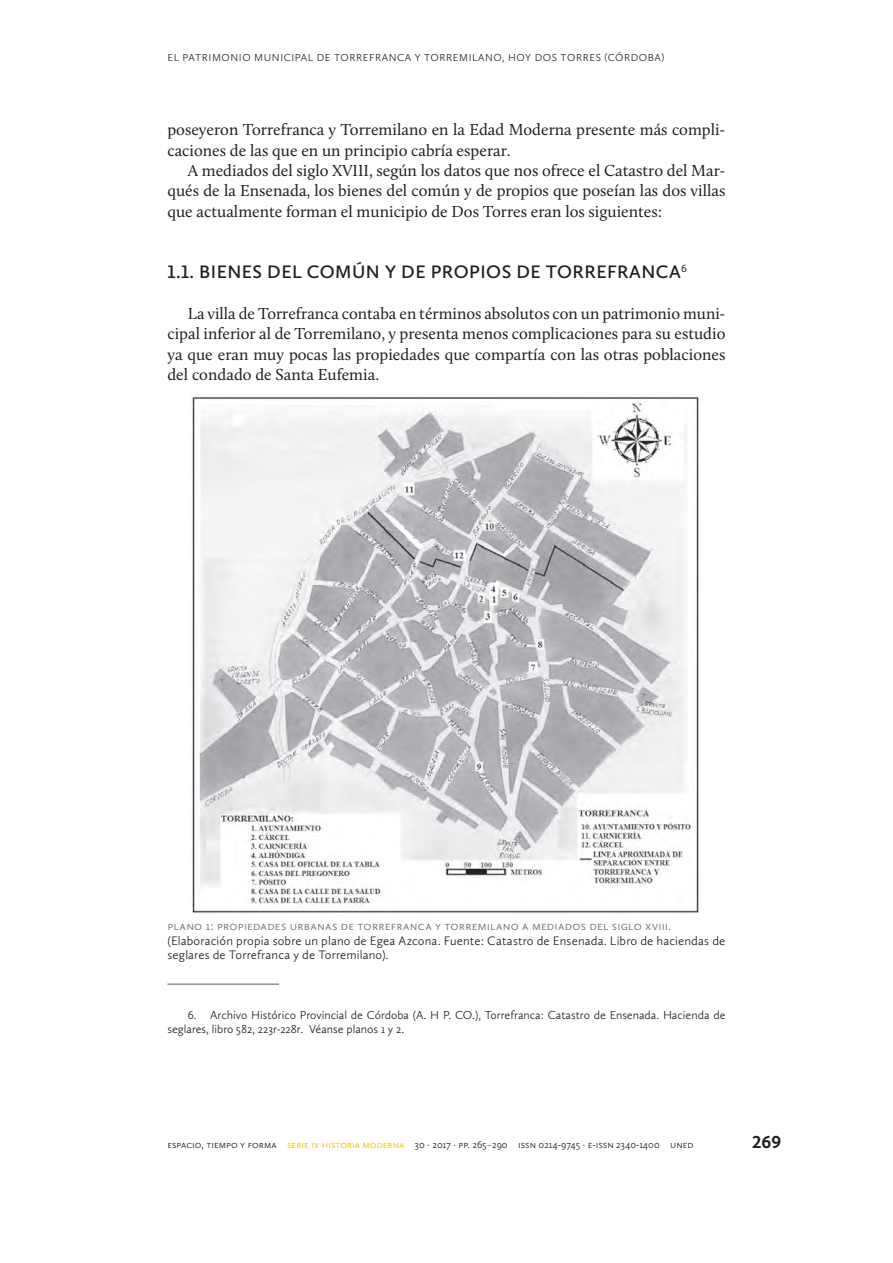
<style>
.page{position:relative;width:893px;height:1263px;background:#fff}
.page>*{position:absolute;margin:0;border:0;box-sizing:border-box;transform-origin:0 0}
.t1{font:600 18.75px "Calluna Sans";letter-spacing:.025em;color:#231f20}
.t2{font:700 18px "Calluna Sans";color:#231f20}
.t3{font:16.5px/20.4px "Calluna";color:#231f20;text-align:justify}
.t4{font:300 12.75px/14.2px "Calluna Sans";letter-spacing:.01em;color:#231f20}
.t5{font:300 12.75px "Calluna Sans";letter-spacing:.015em;color:#67706e}
.t6{font:300 12px/14.4px "Calluna Sans";color:#231f20}
.t7{font:300 10.5px "Calluna Sans";color:#231f20}
.s1{color:#e8be06}
.s2{font-weight:400;color:#67706e}
</style>
<div class="page">
<hr style="left:167px;top:983px;width:112px;height:2px;background:#67706e">
<img style="left:190px;top:396px;width:509px;height:517px">
<p class="t7" style="left:167px;top:52px;width:24px">El patri</p>
<p class="t7" style="left:212px;top:52px;width:18px">monio</p>
<p class="t7" style="left:254px;top:52px;width:17px">munici</p>
<p class="t7" style="left:295px;top:52px;width:54px">pal de Torrefranca</p>
<p class="t7" style="left:415px;top:52px;width:24px">y Torre</p>
<p class="t7" style="left:459px;top:52px;width:17px">milano</p>
<p class="t7" style="left:502px;top:52px;width:73px">, hoy Dos Torres</p>
<p class="t7" style="left:604px;top:52px;width:20px">(Córdo</p>
<p class="t7" style="left:648px;top:52px;width:18px">ba)</p>
<p class="t3" style="left:167px;top:119px;width:560px">poseyeron Torrefranca y Torremilano en la Edad Moderna presente más compli&shy;caciones de las que en un principio cabría esperar.</p>
<p class="t3" style="left:167px;top:160px;width:560px;text-indent:20px">A mediados del siglo XVIII, según los datos que nos ofrece el Catastro del Mar&shy;qués de la Ensenada, los bienes del común y de propios que poseían las dos villas que actualmente forman el municipio de Dos Torres eran los siguientes:</p>
<p class="t1" style="left:168px;top:260px;width:521px">1.1. BIENES DEL COMÚN Y DE PROPIOS DE TORREFRANCA<sup>6</sup></p>
<p class="t3" style="left:167px;top:303px;width:560px;text-indent:20px">La villa de Torrefranca contaba en términos absolutos con un patrimonio muni&shy;cipal inferior al de Torremilano, y presenta menos complicaciones para su estudio ya que eran muy pocas las propiedades que compartía con las otras poblaciones del condado de Santa Eufemia.</p>
<p class="t5" style="left:167px;top:918px;width:88px">Plano 1: Propiedades</p>
<p class="t5" style="left:290px;top:918px;width:84px">Urbanas de Torrefra</p>
<p class="t5" style="left:410px;top:918px;width:52px">nca y Torrem</p>
<p class="t5" style="left:487px;top:918px;width:186px">ilano a mediad os del Siglo XVIII.</p>
<p class="t4" style="left:167px;top:933px;width:559px">(Elaboración propia sobre un plano de Egea Azcona. Fuente: Catastro de Ensenada. Libro de haciendas de seglares de Torrefranca y de Torremilano).</p>
<p class="t6" style="left:167px;top:1007px;width:560px;text-indent:20px">6. Archivo Histórico Provincial de Córdoba (A. H P. CO.), Torrefranca: Catastro de Ensenada. Hacienda de seglares, libro 582, 223r-228r. Véanse planos 1 y 2.</p>
<p class="t7" style="left:167px;top:1138px;width:528px">ESPACIO, TI EMPO Y FORMA <span class="s1">Serie I V historia Moderna</span> 30 · 2017 · pp. 265<span class="s2">–</span>290 I SSN 0214-9745 · e-iss n 2340-1400 UN ED</p>
<p class="t2" style="left:752px;top:1131px;width:31px">269</p>
</div>
